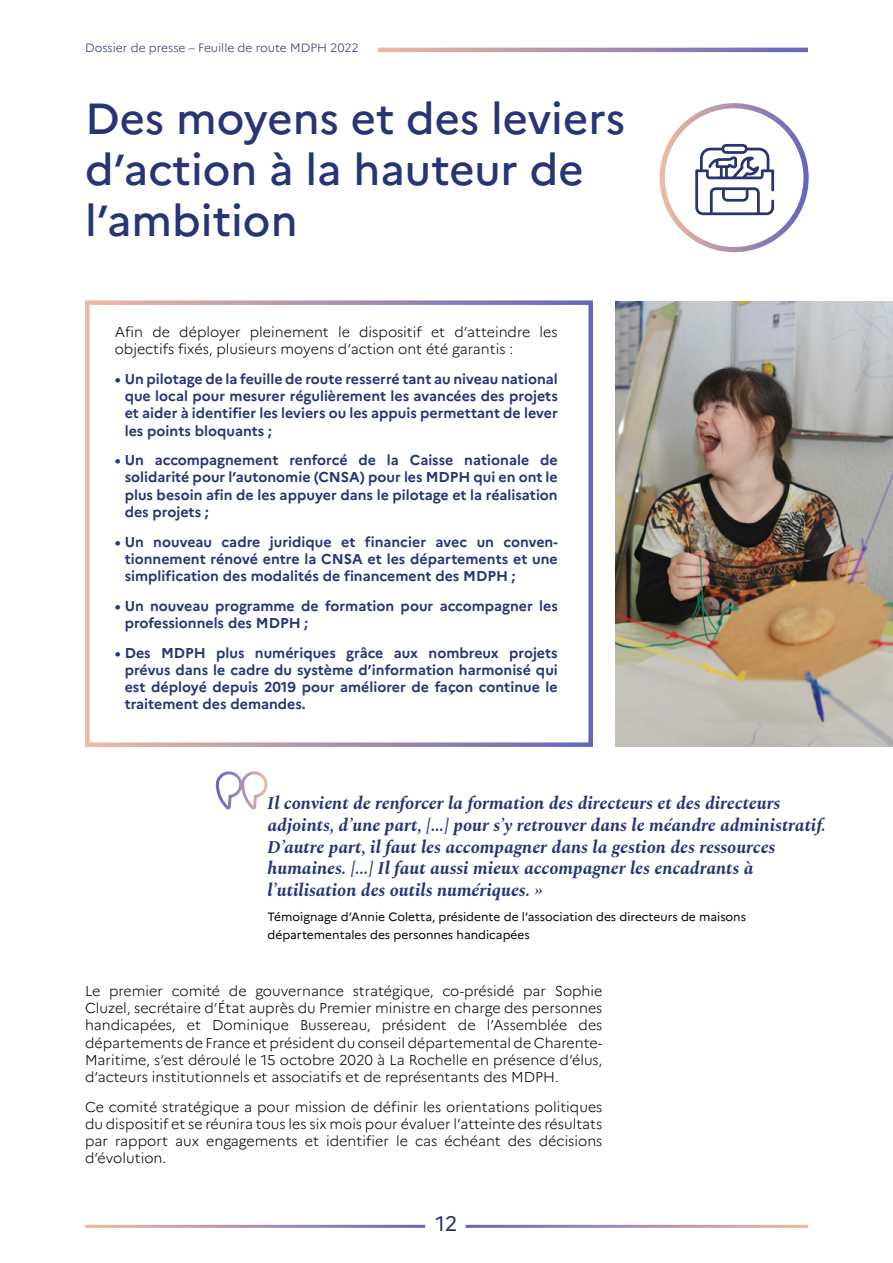
<style>
.page{position:relative;width:893px;height:1263px;background:#fff}
.page>*{position:absolute;margin:0;border:0;box-sizing:border-box;transform-origin:0 0}
.t1{font:500 43.5px/51px "Marianne";color:#273475}
.t2{font:21px "Marianne";color:#273475}
.t3{font:italic 700 18px/21.6px "Spectral";color:#273475}
.t4{font:700 14.25px/17.1px "Marianne";color:#273475;text-align:justify}
.t5{font:300 14.25px/17.1px "Marianne";color:#000;text-align:justify}
.t6{font:12px/18px "Marianne";color:#000}
.t7{font:300 12px "Marianne";color:#273475}
</style>
<div class="page">
<div style="left:660px;top:103px;width:149px;height:149px;border:5px solid #fff;border-radius:50%"></div>
<svg style="left:695px;top:144px;width:79px;height:71px"></svg>
<svg style="left:215px;top:771px;width:53px;height:39px"></svg>
<img style="left:615px;top:302px;width:278px;height:445px">
<svg style="left:378px;top:48px;width:430px;height:4px;background:#a98fae"></svg>
<p class="t7" style="left:85px;top:40px;width:275px">Dossier de presse – Feuille de route MDPH 2022</p>
<h1 class="t1" style="left:85px;top:93px;width:542px">Des moyens et des leviers d’action à la hauteur de l’ambition</h1>
<p class="t5" style="left:115px;top:324px;width:444px">Afin de déployer pleinement le dispositif et d’atteindre les objectifs fixés, plusieurs moyens d’action ont été garantis :</p>
<p class="t4" style="left:125px;top:371px;width:435px;text-indent:-10px">• Un pilotage de la feuille de route resserré tant au niveau national que local pour mesurer régulièrement les avancées des projets et aider à identifier les leviers ou les appuis permettant de lever les points bloquants ;</p>
<p class="t4" style="left:125px;top:452px;width:435px;text-indent:-10px">• Un accompagnement renforcé de la Caisse nationale de solidarité pour l’autonomie (CNSA) pour les MDPH qui en ont le plus besoin afin de les appuyer dans le pilotage et la réalisation des projets ;</p>
<p class="t4" style="left:125px;top:533px;width:435px;text-indent:-10px">• Un nouveau cadre juridique et financier avec un conven&shy;tionnement rénové entre la CNSA et les départements et une simplification des modalités de financement des MDPH ;</p>
<p class="t4" style="left:125px;top:597px;width:435px;text-indent:-10px">• Un nouveau programme de formation pour accompagner les professionnels des MDPH ;</p>
<p class="t4" style="left:125px;top:644px;width:435px;text-indent:-10px">• Des MDPH plus numériques grâce aux nombreux projets prévus dans le cadre du système d’information harmonisé qui est déployé depuis 2019 pour améliorer de façon continue le traitement des demandes.</p>
<p class="t3" style="left:268px;top:793px;width:560px">Il convient de renforcer la formation des directeurs et des directeurs adjoints, d’une part, […] pour s’y retrouver dans le méandre administratif.<br>D’autre part, il faut les accompagner dans la gestion des ressources humaines. […] Il faut aussi mieux accompagner les encadrants à l’utilisation des outils numériques. »</p>
<p class="t6" style="left:268px;top:908px;width:480px">Témoignage d’Annie Coletta, présidente de l’association des directeurs de maisons départementales des personnes handicapées</p>
<p class="t5" style="left:85px;top:982px;width:519px">Le premier comité de gouvernance stratégique, co-présidé par Sophie Cluzel, secrétaire d’État auprès du Premier ministre en charge des personnes handicapées, et Dominique Bussereau, président de l’Assemblée des départements de France et président du conseil départemental de Charente-Maritime, s’est déroulé le 15 octobre 2020 à La Rochelle en présence d’élus, d’acteurs institutionnels et associatifs et de représentants des MDPH.</p>
<p class="t5" style="left:85px;top:1098px;width:519px">Ce comité stratégique a pour mission de définir les orientations politiques du dispositif et se réunira tous les six mois pour évaluer l’atteinte des résultats par rapport aux engagements et identifier le cas échéant des décisions d’évolution.</p>
<h2 class="t2" style="left:435px;top:1210px;width:24px">12</h2>
</div>
